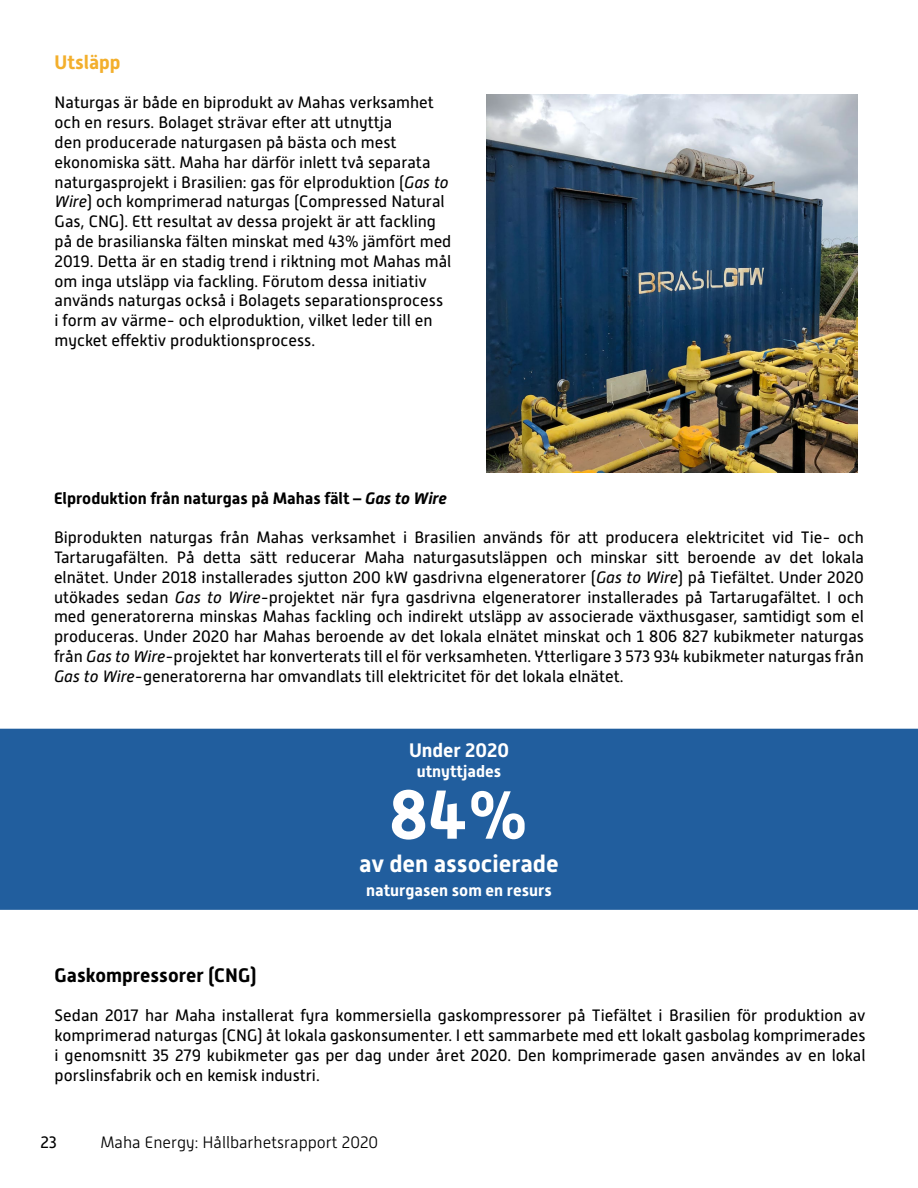
<style>
.page{position:relative;width:918px;height:1188px;background:#fff}
.page>*{position:absolute;margin:0;border:0;box-sizing:border-box;transform-origin:0 0}
.t1{font:700 69px "Alwyn New";color:#fff}
.t2{font:700 24px "Alwyn New";color:#fff}
.t3{font:700 19.5px "Alwyn New";color:#000}
.t4{font:700 19.5px "Alwyn New";color:#fff}
.t5{font:700 19.5px "Alwyn New";color:#f3af2c}
.t6{font:16.5px/19.8px "Alwyn New";color:#000;text-align:justify}
.t7{font:700 16.5px "Alwyn New";color:#000}
.t8{font:300 16.5px "Alwyn New";color:#000}
.t9{font:700 16.5px "Alwyn New";color:#fff}
.s1{font-style:italic}
</style>
<div class="page">
<div style="left:0;top:729px;width:918px;height:181px;background:#215e9e"></div>
<img style="left:486px;top:95px;width:372px;height:377px">
<p class="t5" style="left:55px;top:51px;width:68px">Utsläpp</p>
<p class="t6" style="left:55px;top:93px;width:398px;text-align:left">Naturgas är både en biprodukt av Mahas verksamhet och en resurs. Bolaget strävar efter att utnyttja<br>den producerade naturgasen på bästa och mest ekonomiska sätt. Maha har därför inlett två separata naturgasprojekt i Brasilien: gas för elproduktion (<span class="s1">Gas to Wire</span>) och komprimerad naturgas (Compressed Natural Gas, CNG). Ett resultat av dessa projekt är att fackling på de brasilianska fälten minskat med 43% jämfört med 2019. Detta är en stadig trend i riktning mot Mahas mål om inga utsläpp via fackling. Förutom dessa initiativ används naturgas också i Bolagets separationsprocess i form av värme- och elproduktion, vilket leder till en mycket effektiv produktionsprocess.</p>
<p class="t7" style="left:54px;top:488px;width:394px">Elproduktion från naturgas på Mahas fält – <span class="s1">Gas to Wire</span></p>
<p class="t6" style="left:54px;top:528px;width:812px">Biprodukten naturgas från Mahas verksamhet i Brasilien används för att producera elektricitet vid Tie- och Tartarugafälten. På detta sätt reducerar Maha naturgasutsläppen och minskar sitt beroende av det lokala elnätet. Under 2018 installerades sjutton 200 kW gasdrivna elgeneratorer (<span class="s1">Gas to Wire</span>) på Tiefältet. Under 2020 utökades sedan <span class="s1">Gas to Wire</span>-projektet när fyra gasdrivna elgeneratorer installerades på Tartarugafältet. I och med generatorerna minskas Mahas fackling och indirekt utsläpp av associerade växthusgaser, samtidigt som el produceras. Under 2020 har Mahas beroende av det lokala elnätet minskat och 1 806 827 kubikmeter naturgas från <span class="s1">Gas to Wire</span>-projektet har konverterats till el för verksamheten. Ytterligare 3 573 934 kubikmeter naturgas från <span class="s1">Gas to Wire</span>-generatorerna har omvandlats till elektricitet för det lokala elnätet.</p>
<p class="t4" style="left:409px;top:739px;width:101px">Under 2020</p>
<p class="t9" style="left:417px;top:762px;width:86px">utnyttjades</p>
<h1 class="t1" style="left:389px;top:775px;width:141px">84%</h1>
<h2 class="t2" style="left:359px;top:849px;width:201px">av den associerade</h2>
<p class="t9" style="left:366px;top:880px;width:187px">naturgasen som en resurs</p>
<p class="t3" style="left:55px;top:963px;width:204px">Gaskompressorer (CNG)</p>
<p class="t6" style="left:55px;top:1006px;width:813px">Sedan 2017 har Maha installerat fyra kommersiella gaskompressorer på Tiefältet i Brasilien för produktion av komprimerad naturgas (CNG) åt lokala gaskonsumenter. I ett sammarbete med ett lokalt gasbolag komprimerades i genomsnitt 35 279 kubikmeter gas per dag under året 2020. Den komprimerade gasen användes av en lokal porslinsfabrik och en kemisk industri.</p>
<p class="t6" style="left:40px;top:1132px;width:18px">23</p>
<p class="t8" style="left:100px;top:1133px;width:279px">Maha Energy: Hållbarhetsrapport 2020</p>
</div>
